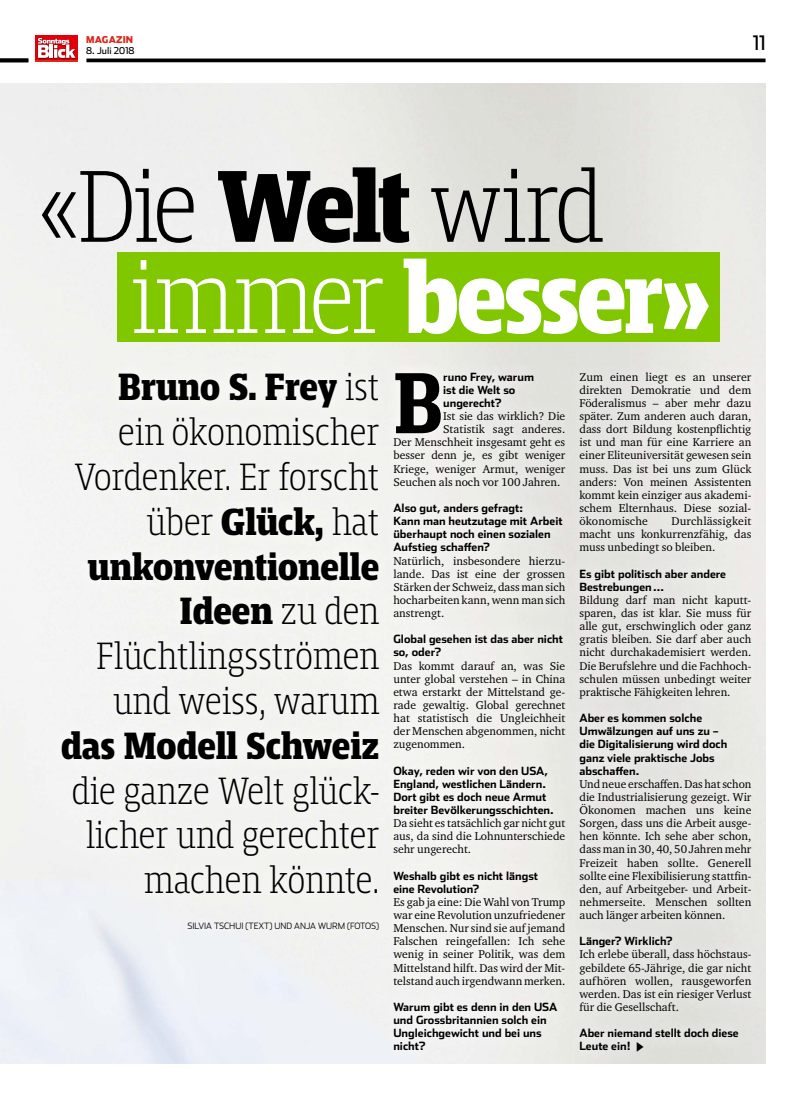
<style>
.page{position:relative;width:801px;height:1099px;background:#fff}
.page>*{position:absolute;margin:0;border:0;box-sizing:border-box;transform-origin:0 0}
.Titel_Fett_gross_x04{font:300 expanded 106.25px/91.1px "Mislab Pro Narrow";letter-spacing:-.025em;color:#000}
.Interview1_Frage_x40{font:700 90.25px "Mislab Pro Narrow";color:#000}
.LT_Gross_x08{font:300 expanded 39.62px/44.8px "Mislab Pro Narrow";color:#000;text-align:right}
.t1{font:20px "Stainless";color:#000}
.Interview2_Antwort_x{font:11.62px/13.1px "Charter ITC Pro";color:#000;text-align:justify}
.Interview1_Frage_x40-2{font:700 11.25px/13.1px "Stainless";color:#000}
.Rubrik_Datum_L_x01{font:9.38px "Stainless";letter-spacing:.005em;color:#000}
.Rubrik_MAGAZIN_L_x01{font:900 9.38px "Stainless";letter-spacing:.015em;color:#dc291a}
.Autor_vor_x07{font:300 8.75px "Stainless";color:#000}
.s1{font-weight:700}
.s2{color:#fff}
.s3{font-weight:700;color:#fff}
</style>
<div class="page">
<svg style="left:86px;top:58px;width:679px;height:4px;background:#212121"></svg>
<div style="left:35px;top:35px;width:43px;height:27px;background:#dc291a"></div>
<div style="left:35px;top:35px;width:43px;height:25px;background:#e3000b"></div>
<img style="left:37px;top:37px;width:39px;height:23px">
<svg style="left:38px;top:38px;width:37px;height:20px"></svg>
<svg style="left:0;top:58px;width:28px;height:4px"></svg>
<img style="left:0;top:83px;width:765px;height:980px">
<div style="left:564px;top:358px;width:201px;height:707px;background:#e7e7e3"></div>
<div style="left:378px;top:357px;width:201px;height:708px;background:#f0f0ec"></div>
<div style="left:47px;top:359px;width:346px;height:549px;background:#f3f4f2"></div>
<div style="left:174px;top:907px;width:219px;height:37px;background:#f2f2f1"></div>
<div style="left:117px;top:252px;width:602px;height:90px;background:#80c700"></div>
<p class="Rubrik_MAGAZIN_L_x01" style="left:86px;top:34px;width:49px">MAGAZIN</p>
<p class="Rubrik_Datum_L_x01" style="left:86px;top:45px;width:50px">8. Juli 2018</p>
<p class="t1" style="left:753px;top:31px;width:14px">11</p>
<p class="Titel_Fett_gross_x04" style="left:130px;top:160px;width:582px;text-indent:-92px">«Die <span class="s1">Welt</span> wird <span class="s2">immer</span> <span class="s3">besser»</span></p>
<p class="LT_Gross_x08" style="left:61px;top:364px;width:320px"><span class="s1">Bruno S. Frey</span> ist<br>ein ökonomischer<br>Vordenker. Er forscht über <span class="s1">Glück,</span> hat <span class="s1">unkonventionelle<br>Ideen</span> zu den<br>Flüchtlingsströmen und weiss, warum <span class="s1">das Modell Schweiz </span>die ganze Welt glück&shy;licher und gerechter machen könnte.</p>
<p class="Autor_vor_x07" style="left:187px;top:920px;width:193px">SILVIA TSCHUI (TEXT) UND ANJA WURM (FOTOS)</p>
<p class="Interview1_Frage_x40" style="left:393px;top:349px;width:51px">B</p>
<p class="Interview1_Frage_x40-2" style="left:443px;top:370px;width:92px">runo Frey, warum ist die Welt so ungerecht?</p>
<p class="Interview2_Antwort_x" style="left:443px;top:409px;width:124px">Ist sie das wirklich? Die</p>
<p class="Interview2_Antwort_x" style="left:443px;top:422px;width:124px">Statistik sagt anderes.</p>
<p class="Interview2_Antwort_x" style="left:393px;top:435px;width:173px">Der Menschheit insgesamt geht es</p>
<p class="Interview2_Antwort_x" style="left:393px;top:449px;width:173px">besser denn je, es gibt weniger</p>
<p class="Interview2_Antwort_x" style="left:393px;top:462px;width:173px">Kriege, weniger Armut, weniger</p>
<p class="Interview2_Antwort_x" style="left:393px;top:475px;width:169px">Seuchen als noch vor 100 Jahren.</p>
<p class="Interview1_Frage_x40-2" style="left:393px;top:501px;width:171px">Also gut, anders gefragt:<br>Kann man heutzutage mit Arbeit überhaupt noch einen sozialen<br>Aufstieg schaffen?</p>
<p class="Interview2_Antwort_x" style="left:393px;top:554px;width:173px">Natürlich, insbesondere hierzu&shy;lande. Das ist eine der grossen Stärken der Schweiz, dass man sich hocharbeiten kann, wenn man sich anstrengt.</p>
<p class="Interview1_Frage_x40-2" style="left:393px;top:632px;width:171px">Global gesehen ist das aber nicht so, oder?</p>
<p class="Interview2_Antwort_x" style="left:393px;top:659px;width:173px">Das kommt darauf an, was Sie unter global verstehen – in China etwa erstarkt der Mittelstand ge&shy;rade gewaltig. Global gerechnet hat statistisch die Ungleichheit der Menschen abgenommen, nicht zugenommen.</p>
<p class="Interview1_Frage_x40-2" style="left:393px;top:764px;width:162px">Okay, reden wir von den USA,<br>England, westlichen Ländern.<br>Dort gibt es doch neue Armut breiter Bevölkerungsschichten.</p>
<p class="Interview2_Antwort_x" style="left:393px;top:816px;width:173px">Da sieht es tatsächlich gar nicht gut aus, da sind die Lohnunterschiede sehr ungerecht.</p>
<p class="Interview1_Frage_x40-2" style="left:393px;top:869px;width:146px">Weshalb gibt es nicht längst eine Revolution?</p>
<p class="Interview2_Antwort_x" style="left:393px;top:895px;width:173px">Es gab ja eine: Die Wahl von Trump war eine Revolution unzufriedener Menschen. Nur sind sie auf jemand Falschen reingefallen: Ich sehe wenig in seiner Politik, was dem Mittelstand hilft. Das wird der Mit&shy;telstand auch irgendwann merken.</p>
<p class="Interview1_Frage_x40-2" style="left:393px;top:1000px;width:165px">Warum gibt es denn in den USA und Grossbritannien solch ein<br>Ungleichgewicht und bei uns nicht?</p>
<p class="Interview2_Antwort_x" style="left:579px;top:370px;width:173px">Zum einen liegt es an unserer direkten Demokratie und dem Föderalismus – aber mehr dazu später. Zum anderen auch daran, dass dort Bildung kostenpflichtig ist und man für eine Karriere an einer Eliteuniversität gewesen sein muss. Das ist bei uns zum Glück anders: Von meinen Assistenten kommt kein einziger aus akademi&shy;schem Elternhaus. Diese sozial&shy;ökonomische</p>
<p class="Interview2_Antwort_x" style="left:579px;top:514px;width:173px;text-indent:92px">Durchlässigkeit macht uns konkurrenzfähig, das muss unbedingt so bleiben.</p>
<p class="Interview1_Frage_x40-2" style="left:579px;top:567px;width:148px">Es gibt politisch aber andere<br>Bestrebungen…</p>
<p class="Interview2_Antwort_x" style="left:579px;top:593px;width:173px">Bildung darf man nicht kaputt&shy;sparen, das ist klar. Sie muss für alle gut, erschwinglich oder ganz gratis bleiben. Sie darf aber auch nicht durchakademisiert werden.<br>Die Berufslehre und die Fachhoch&shy;schulen müssen unbedingt weiter praktische Fähigkeiten lehren.</p>
<p class="Interview1_Frage_x40-2" style="left:579px;top:711px;width:149px">Aber es kommen solche<br>Umwälzungen auf uns zu – die Digitalisierung wird doch ganz viele praktische Jobs abschaffen.</p>
<p class="Interview2_Antwort_x" style="left:579px;top:777px;width:173px">Und neue erschaffen. Das hat schon die Industrialisierung gezeigt. Wir Ökonomen machen uns keine Sorgen, dass uns die Arbeit ausge&shy;hen könnte. Ich sehe aber schon, dass man in 30, 40, 50 Jahren mehr Freizeit haben sollte. Generell sollte eine Flexibilisierung stattfin&shy;den, auf Arbeitgeber- und Arbeit&shy;nehmerseite. Menschen sollten auch länger arbeiten können.</p>
<p class="Interview1_Frage_x40-2" style="left:579px;top:934px;width:95px">Länger? Wirklich?</p>
<p class="Interview2_Antwort_x" style="left:579px;top:947px;width:173px">Ich erlebe überall, dass höchstaus&shy;gebildete 65-Jährige, die gar nicht aufhören wollen, rausgeworfen werden. Das ist ein riesiger Verlust für die Gesellschaft.</p>
<p class="Interview1_Frage_x40-2" style="left:579px;top:1026px;width:161px">Aber niemand stellt doch diese<br>Leute ein!</p>
</div>
